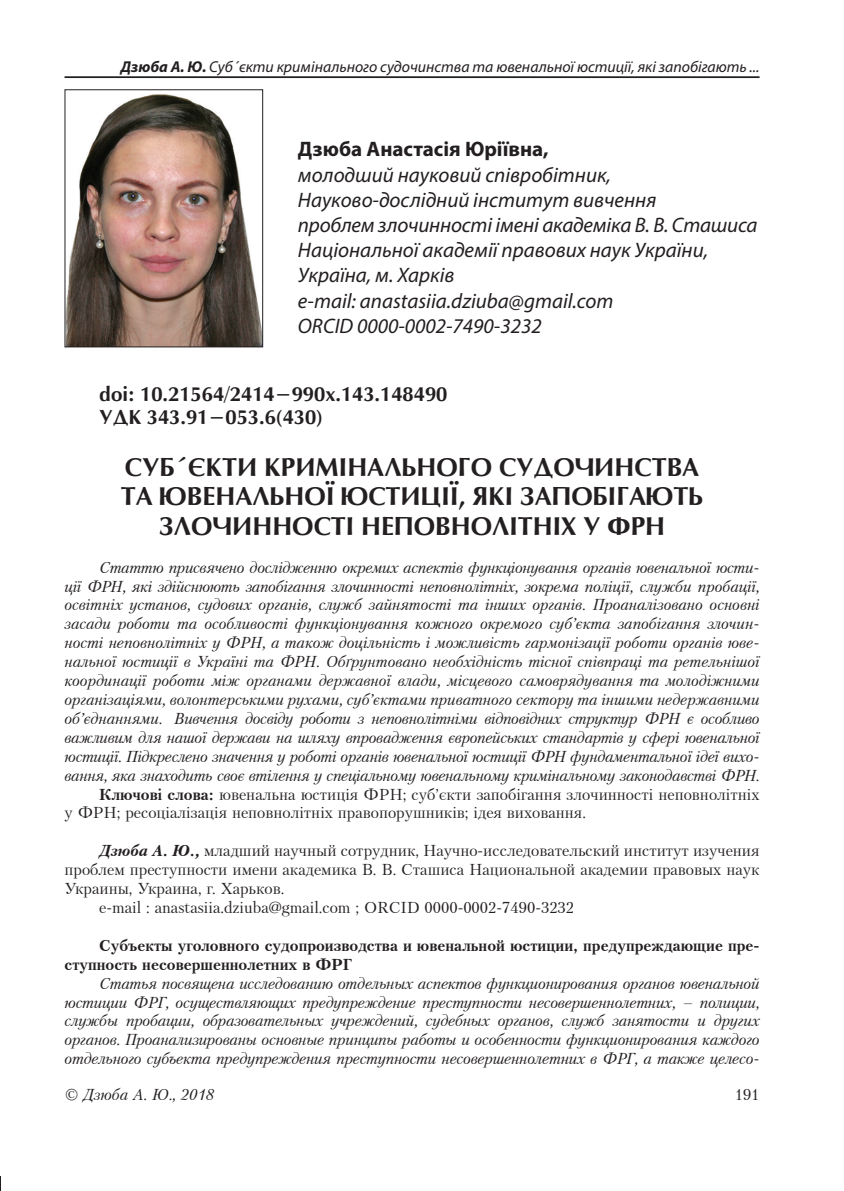
<style>
.page{position:relative;width:844px;height:1191px;background:#fff}
.page>*{position:absolute;margin:0;border:0;box-sizing:border-box;transform-origin:0 0}
.t1{font:700 24.5px "Opium";color:#231f20}
.t2{font:italic 21px/25.2px "Myriad Pro";color:#231f20}
.t3{font:700 21px "Myriad Pro";color:#231f20}
.t4{font:700 19.25px/22.8px "Opium";color:#231f20}
.t5{font:italic 15.75px/18.9px "Petersburg CTT";color:#231f20;text-align:justify}
.t6{font:15.75px "Petersburg CTT";color:#231f20}
.t7{font:700 15.75px/18.9px "Petersburg CTT";color:#231f20}
.t8{font:italic 15.75px "Myriad Pro";color:#231f20}
.s1{font-weight:700}
.s2{font-weight:700;font-style:italic}
</style>
<div class="page">
<hr style="left:64px;top:76px;width:695px;height:2px;background:#231f20">
<svg style="left:0;top:1176px;width:1px;height:15px"></svg>
<img style="left:66px;top:94px;width:195px;height:251px">
<div style="left:64px;top:89px;width:199px;height:258px;border:1px solid #231f20"></div>
<p class="t8" style="left:121px;top:57px;width:640px"><span class="s1">Дзюба А. Ю.</span> Суб´єкти кримінального судочинства та ювенальної юстиції, які запобігають ...</p>
<h2 class="t3" style="left:298px;top:136px;width:252px">Дзюба Анастасія Юріївна,</h2>
<p class="t2" style="left:298px;top:162px;width:461px">молодший науковий співробітник, Науково-дослідний інститут вивчення<br>проблем злочинності імені академіка В. В. Сташиса Національної академії правових наук України, Україна, м. Харків<br>e-mail: anastasiia.dziuba@gmail.com<br>ORCID 0000-0002-7490-3232</p>
<p class="t4" style="left:99px;top:382px;width:349px">doi: 10.21564/2414-990x.143.148490<br>УДК 343.91-053.6(430)</p>
<h1 class="t1" style="left:125px;top:450px;width:393px">Суб´єкти кримінального суд</h1>
<h1 class="t1" style="left:553px;top:450px;width:147px">очинства</h1>
<h1 class="t1" style="left:121px;top:480px;width:584px">та ювенальної юстиції, які запобігають</h1>
<h1 class="t1" style="left:159px;top:509px;width:488px">злочинності неповнолітніх у ФРН</h1>
<p class="t5" style="left:99px;top:557px;width:661px">Статтю присвячено дослідженню окремих аспектів функціонування органів ювенальної юсти-</p>
<p class="t5" style="left:64px;top:576px;width:696px">ції ФРН, які здійснюють запобігання злочинності неповнолітніх, зокрема поліції, служби пробації,</p>
<p class="t5" style="left:64px;top:595px;width:696px">освітніх установ, судових органів, служб зайнятості та інших органів. Проаналізовано основні</p>
<p class="t5" style="left:64px;top:614px;width:696px">засади роботи та особливості функціонування кожного окремого суб’єкта запобігання злочин-</p>
<p class="t5" style="left:64px;top:633px;width:696px">ності неповнолітніх у ФРН, а також доцільність і можливість гармонізації роботи органів юве-</p>
<p class="t5" style="left:64px;top:652px;width:696px">нальної юстиції в Україні та ФРН. Обґрунтовано необхідність тісної співпраці та ретельнішої</p>
<p class="t5" style="left:64px;top:671px;width:696px">координації роботи між органами державної влади, місцевого самоврядування та молодіжними</p>
<p class="t5" style="left:64px;top:690px;width:696px">організаціями, волонтерськими рухами, суб’єктами приватного сектору та іншими недержавними</p>
<p class="t5" style="left:64px;top:709px;width:696px">об’єднаннями. Вивчення досвіду роботи з неповнолітніми відповідних структур ФРН є особливо</p>
<p class="t5" style="left:64px;top:728px;width:696px">важливим для нашої держави на шляху впровадження європейських стандартів у сфері ювенальної</p>
<p class="t5" style="left:64px;top:746px;width:696px">юстиції. Підкреслено значення у роботі органів ювенальної юстиції ФРН фундаментальної ідеї вихо-</p>
<p class="t5" style="left:64px;top:765px;width:696px">вання, яка знаходить своє втілення у спеціальному ювенальному кримінальному законодавстві ФРН.</p>
<p class="t6" style="left:99px;top:784px;width:661px"><span class="s1">Ключові слова:</span> ювенальна юстиція ФРН; суб’єкти запобігання злочинності неповнолітніх</p>
<p class="t6" style="left:64px;top:803px;width:523px">у ФРН; ресоціалізація неповнолітніх правопорушників; ідея виховання.</p>
<p class="t6" style="left:99px;top:841px;width:661px"><span class="s2">Дзюба А. Ю.,</span> младший научный сотрудник, Научно-исследовательский институт изучения</p>
<p class="t6" style="left:64px;top:860px;width:696px">проблем преступности имени академика В. В. Сташиса Национальной академии правовых наук</p>
<p class="t6" style="left:64px;top:879px;width:221px">Украины, Украина, г. Харьков.</p>
<p class="t6" style="left:99px;top:898px;width:476px">e-mail : anastasiia.dziuba@gmail.com ; ORCID 0000-0002-7490-3232</p>
<p class="t7" style="left:64px;top:935px;width:696px;text-indent:35px">Субъекты уголовного судопроизводства и ювенальной юстиции, предупреждающие пре&shy;ступность несовершеннолетних в ФРГ</p>
<p class="t5" style="left:64px;top:973px;width:696px;text-indent:35px">Статья посвящена исследованию отдельных аспектов функционирования органов ювенальной юстиции ФРГ, осуществляющих предупреждение преступности несовершеннолетних, – полиции, службы пробации, образовательных учреждений, судебных органов, служб занятости и других органов. Проанализированы основные принципы работы и особенности функционирования каждого отдельного субъекта предупреждения преступности несовершеннолетних в ФРГ, а также целесо-</p>
<p class="t5" style="left:64px;top:1085px;width:151px">© Дзюба А. Ю., 2018</p>
<p class="t6" style="left:734px;top:1085px;width:26px">191</p>
</div>
